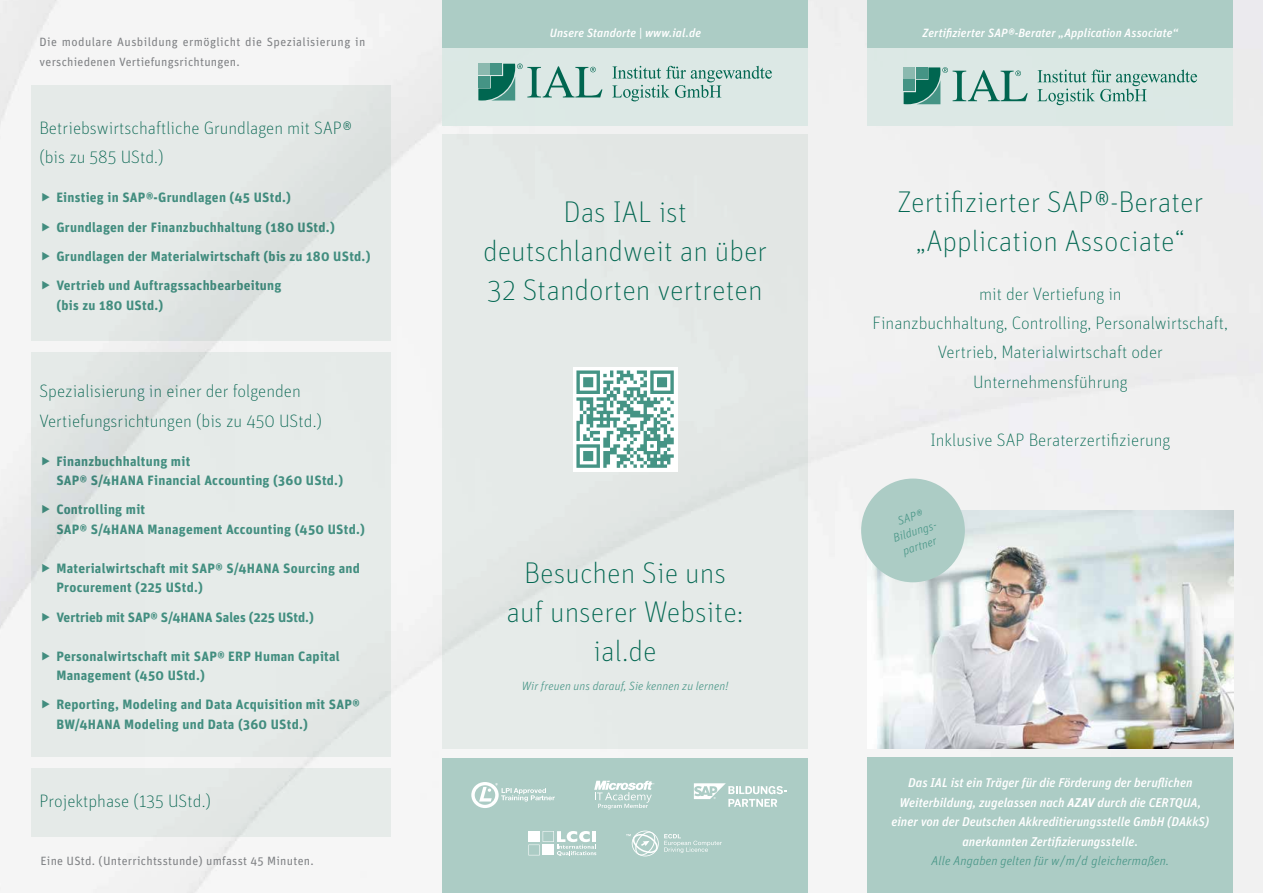
<style>
.page{position:relative;width:1263px;height:893px;background:#f1f1f1}
.page>*{position:absolute;margin:0;border:0;box-sizing:border-box;transform-origin:0 0}
.t1{font:100 30px/39px "Unit OT";color:#006650;text-align:center}
.t2{font:100 18px/29.2px "Unit OT";color:#006650}
.t3{font:700 13.5px/19.5px "Unit OT";letter-spacing:.02em;color:#459485}
.t4{font:700 13.5px "Unit OT";color:#459485}
.t5{font:italic 500 12.75px/19.5px "Unit OT";color:#fff;text-align:center}
.t6{font:italic 300 12.75px "Unit OT";letter-spacing:.01em;color:#459485}
.t7{font:12px/19.5px "Unit OT";letter-spacing:.02em;color:#808285}
.t8{font:italic 500 12px "Unit OT";letter-spacing:.01em;color:#fff}
.t9{font:italic 300 12px/15px "Unit OT";letter-spacing:.01em;color:#459485;text-align:center}
.s1{font-weight:700}
</style>
<div class="page">
<img style="left:867px;top:510px;width:366px;height:238px">
<div style="left:31px;top:85px;width:359px;height:256px;background:#e5eae8"></div>
<div style="left:31px;top:352px;width:359px;height:405px;background:#e5eae8"></div>
<div style="left:31px;top:769px;width:359px;height:68px;background:#e5eae8"></div>
<div style="left:442px;top:134px;width:366px;height:614px;background:#e5eae8"></div>
<div style="left:867px;top:46px;width:366px;height:79px;background:#dae8e4"></div>
<div style="left:443px;top:46px;width:365px;height:79px;background:#dae8e4"></div>
<div style="left:867px;top:0;width:366px;height:48px;background:#acccc5"></div>
<svg style="left:1037px;top:70px;width:160px;height:35px"></svg>
<svg style="left:904px;top:67px;width:124px;height:37px"></svg>
<div style="left:916px;top:67px;width:11px;height:12px;background:#459485"></div>
<div style="left:904px;top:67px;width:11px;height:12px;background:#8bb9af"></div>
<div style="left:904px;top:80px;width:11px;height:11px;background:#459485"></div>
<div style="left:443px;top:0;width:365px;height:48px;background:#acccc5"></div>
<svg style="left:612px;top:66px;width:160px;height:35px"></svg>
<svg style="left:478px;top:64px;width:124px;height:37px"></svg>
<div style="left:491px;top:64px;width:11px;height:11px;background:#459485"></div>
<div style="left:478px;top:64px;width:11px;height:11px;background:#8bb9af"></div>
<div style="left:478px;top:76px;width:11px;height:11px;background:#459485"></div>
<div style="left:442px;top:758px;width:366px;height:135px;background:#acccc5"></div>
<div style="left:573px;top:367px;width:104px;height:104px;background:#fff"></div>
<svg style="left:576px;top:370px;width:98px;height:98px"></svg>
<svg style="left:528px;top:831px;width:68px;height:25px"></svg>
<div style="left:543px;top:845px;width:11px;height:10px;background:#fff"></div>
<svg style="left:626px;top:831px;width:96px;height:25px"></svg>
<svg style="left:594px;top:781px;width:60px;height:28px"></svg>
<svg style="left:471px;top:782px;width:84px;height:26px"></svg>
<svg style="left:694px;top:783px;width:92px;height:24px"></svg>
<div style="left:861px;top:479px;width:104px;height:103px;background:#acccc5;border-radius:50%"></div>
<div style="left:867px;top:758px;width:366px;height:135px;background:#acccc5"></div>
<p class="t7" style="left:40px;top:32px;width:327px">Die modulare Ausbildung ermöglicht die Spezialisierung in verschiedenen Vertiefungsrichtungen.</p>
<h2 class="t2" style="left:39px;top:114px;width:314px">Betriebswirtschaftliche Grundlagen mit SAP® (bis zu 585 UStd.)</h2>
<p class="t3" style="left:56px;top:183px;width:316px;line-height:29.2px">Einstieg in SAP®-Grundlagen (45 UStd.)<br>Grundlagen der Finanzbuchhaltung (180 UStd.)<br>Grundlagen der Materialwirtschaft (bis zu 180 UStd.)<br>Vertrieb und Auftragssachbearbeitung</p>
<p class="t3" style="left:56px;top:295px;width:109px">(bis zu 180 UStd.)</p>
<h2 class="t2" style="left:39px;top:377px;width:284px">Spezialisierung in einer der folgenden<br>Vertiefungsrichtungen (bis zu 450 UStd.)</h2>
<p class="t3" style="left:56px;top:451px;width:288px">Finanzbuchhaltung mit<br>SAP® S/4HANA Financial Accounting (360 UStd.)</p>
<p class="t3" style="left:56px;top:500px;width:310px">Controlling mit<br>SAP® S/4HANA Management Accounting (450 UStd.)</p>
<p class="t3" style="left:56px;top:558px;width:305px">Materialwirtschaft mit SAP® S/4HANA Sourcing and<br>Procurement (225 UStd.)</p>
<p class="t4" style="left:56px;top:609px;width:259px">Vertrieb mit SAP® S/4HANA Sales (225 UStd.)</p>
<p class="t3" style="left:56px;top:646px;width:285px">Personalwirtschaft mit SAP® ERP Human Capital<br>Management (450 UStd.)</p>
<p class="t3" style="left:56px;top:695px;width:305px">Reporting, Modeling and Data Acquisition mit SAP®<br>BW/4HANA Modeling und Data (360 UStd.)</p>
<h2 class="t2" style="left:39px;top:786px;width:173px">Projektphase (135 UStd.)</h2>
<p class="t7" style="left:40px;top:851px;width:275px">Eine UStd. (Unterrichtsstunde) umfasst 45 Minuten.</p>
<p class="t8" style="left:550px;top:25px;width:153px">Unsere Standorte | www.ial.de</p>
<h1 class="t1" style="left:483px;top:192px;width:286px">Das IAL ist deutschlandweit an über<br>32 Standorten vertreten</h1>
<h1 class="t1" style="left:507px;top:553px;width:239px">Besuchen Sie uns auf unserer Website: ial.de</h1>
<p class="t9" style="left:522px;top:678px;width:208px">Wir freuen uns darauf, Sie kennen zu lernen!</p>
<p class="t8" style="left:922px;top:25px;width:257px">Zertifizierter SAP®-Berater „Application Associate“</p>
<h1 class="t1" style="left:897px;top:183px;width:307px">Zertifizierter SAP®-Berater „Application Associate“</h1>
<h2 class="t2" style="left:873px;top:279px;width:357px;text-align:center">mit der Vertiefung in<br>Finanzbuchhaltung, Controlling, Personalwirtschaft, Vertrieb, Materialwirtschaft oder Unternehmensführung</h2>
<h2 class="t2" style="left:930px;top:426px;width:241px">Inklusive SAP Beraterzertifizierung</h2>
<p class="t9" style="left:887px;top:517px;width:49px;rotate:-18deg">SAP®<br>Bildungs&shy;partner</p>
<p class="t5" style="left:891px;top:773px;width:319px">Das IAL ist ein Träger für die Förderung der beruflichen Weiterbildung, zugelassen nach <span class="s1">AZAV</span> durch die CERTQUA, einer von der Deutschen Akkreditierungsstelle GmbH (DAkkS) anerkannten Zertifizierungsstelle.</p>
<p class="t6" style="left:931px;top:854px;width:239px">Alle Angaben gelten für w/m/d gleichermaßen.</p>
</div>
